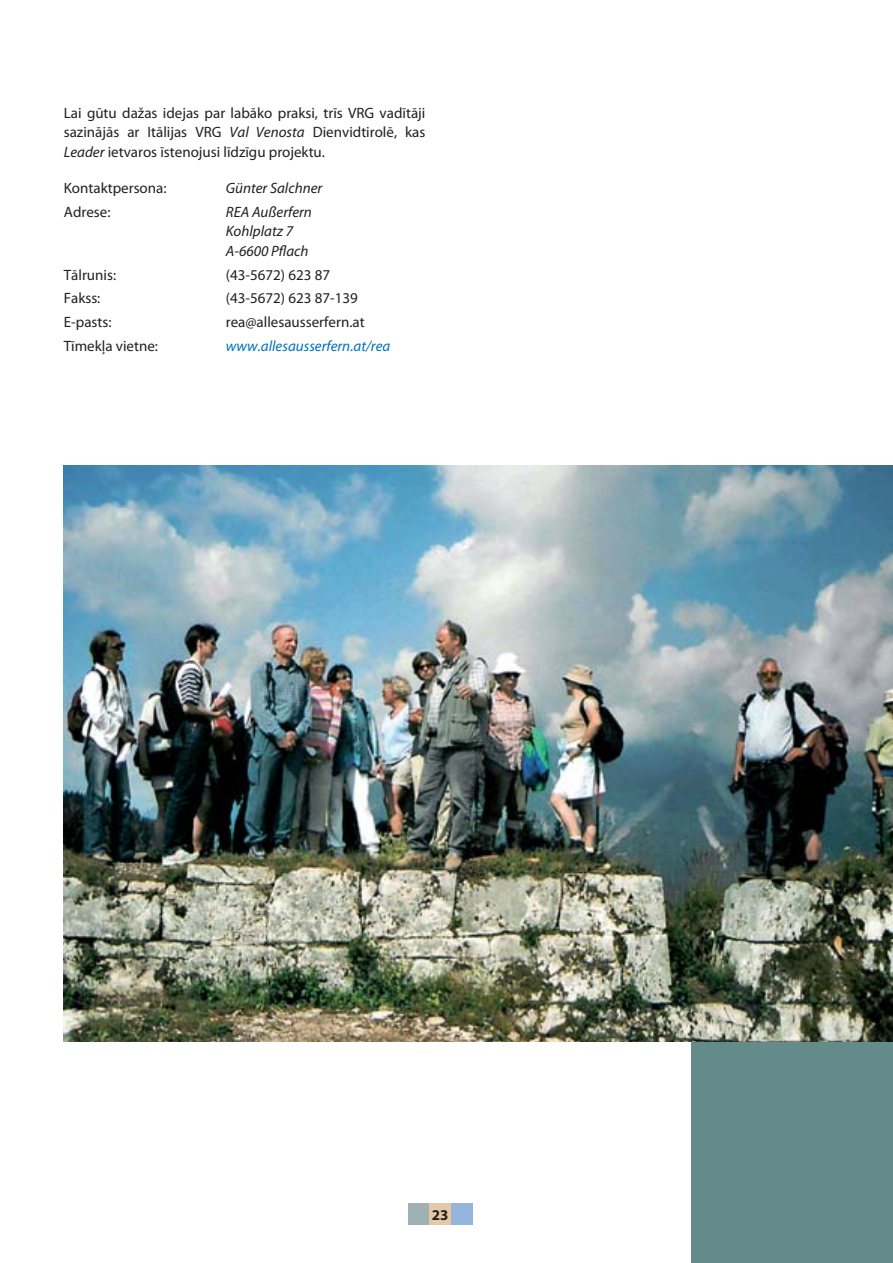
<style>
.page{position:relative;width:893px;height:1263px;background:#fff}
.page>*{position:absolute;margin:0;border:0;box-sizing:border-box;transform-origin:0 0}
.t1{font:15px/19.5px "Myriad Pro";color:#231f20;text-align:justify}
.t2{font:italic 15px/19.5px "Myriad Pro";color:#231f20}
.t3{font:italic 15px "Myriad Pro";color:#0071bc}
.t4{font:700 15px "Myriad Pro";color:#231f20}
.s1{font-style:italic}
</style>
<div class="page">
<div style="left:408px;top:1203px;width:21px;height:22px;background:#9eb2b3"></div>
<div style="left:429px;top:1203px;width:22px;height:22px;background:#e5c8a5"></div>
<div style="left:451px;top:1203px;width:21px;height:22px;background:#95b5df"></div>
<div style="left:691px;top:1040px;width:201px;height:223px;background:#638b8a"></div>
<img style="left:64px;top:466px;width:828px;height:576px">
<p class="t1" style="left:64px;top:104px;width:363px">Lai gūtu dažas idejas par labāko praksi, trīs VRG vadītāji sazinājās ar Itālijas VRG <span class="s1">Val Venosta</span> Dienvidtirolē, kas <span class="s1">Leader</span> ietvaros īstenojusi līdzīgu projektu.</p>
<p class="t1" style="left:64px;top:179px;width:104px">Kontaktpersona:</p>
<p class="t2" style="left:226px;top:179px;width:98px">Günter Salchner</p>
<p class="t1" style="left:64px;top:203px;width:48px">Adrese:</p>
<p class="t2" style="left:226px;top:203px;width:88px">REA Außerfern<br>Kohlplatz 7<br>A-6600 Pflach</p>
<p class="t1" style="left:64px;top:266px;width:54px">Tālrunis:</p>
<p class="t1" style="left:226px;top:266px;width:106px">(43-5672) 623 87</p>
<p class="t1" style="left:64px;top:290px;width:38px">Fakss:</p>
<p class="t1" style="left:226px;top:290px;width:133px">(43-5672) 623 87-139</p>
<p class="t1" style="left:64px;top:313px;width:49px">E-pasts:</p>
<p class="t1" style="left:226px;top:313px;width:140px">rea@allesausserfern.at</p>
<p class="t1" style="left:64px;top:337px;width:96px">Tīmekļa vietne:</p>
<p class="t3" style="left:226px;top:340px;width:166px">www.allesausserfern.at/rea</p>
<p class="t4" style="left:432px;top:1209px;width:18px">23</p>
</div>
